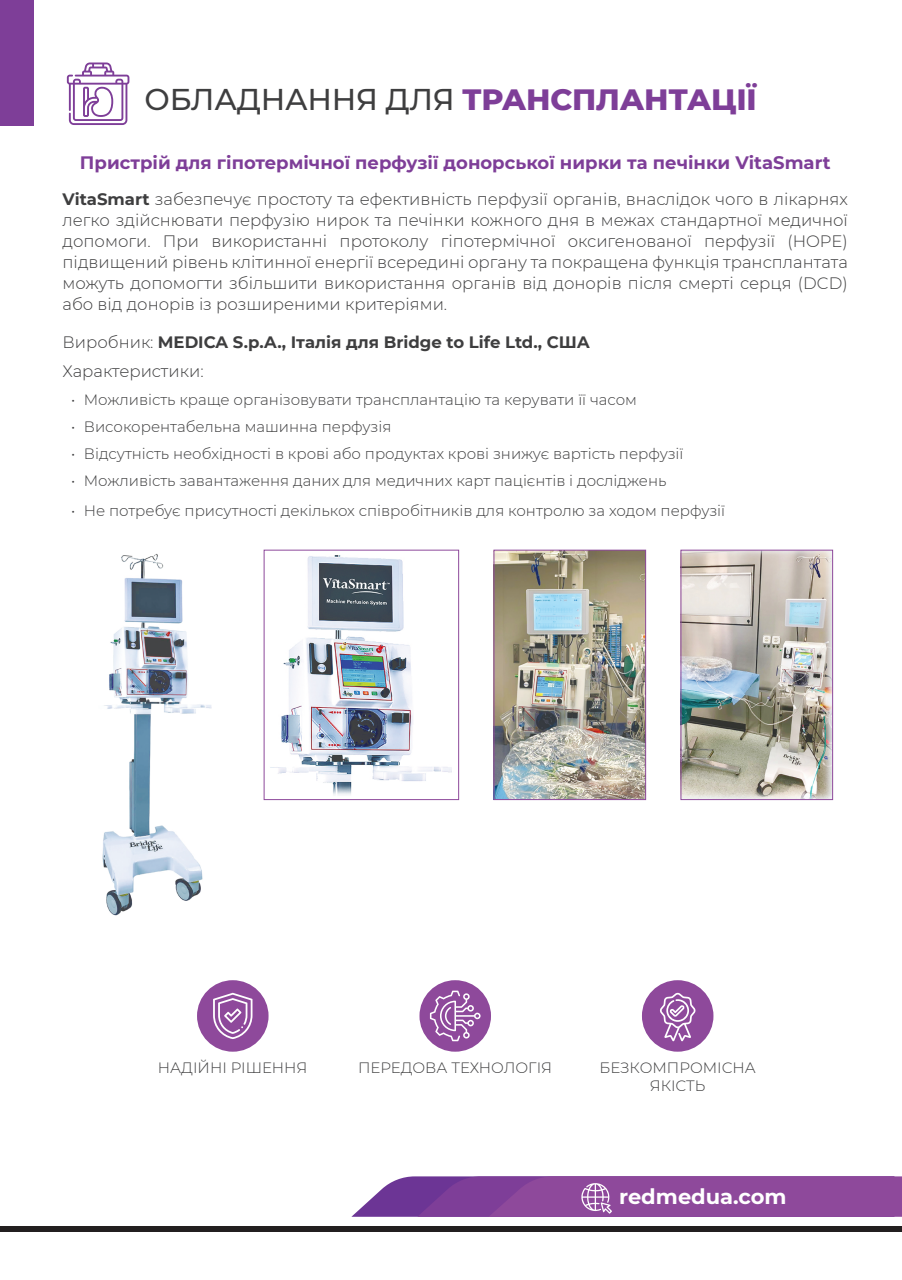
<style>
.page{position:relative;width:902px;height:1280px;background:#fff}
.page>*{position:absolute;margin:0;border:0;box-sizing:border-box;transform-origin:0 0}
.t1{font:800 30px "Montserrat";letter-spacing:-.01em;color:#7e3e98}
.t2{font:700 21px "Montserrat";color:#fff}
.t3{font:700 18px "Montserrat";color:#7e3e98}
.t4{font:300 16.5px/21px "Montserrat";color:#3e3e3f;text-align:justify}
.t5{font:700 16.5px/29.5px "Montserrat";color:#3e3e3f}
.t6{font:300 15px/18px "Montserrat";color:#3e3e3f;text-align:center}
.s1{font-weight:500;color:#3e3e3f}
.s2{font-weight:700}
.s3{font-weight:300}
</style>
<div class="page">
<div style="left:0;top:1227px;width:901px;height:5px;background:#231f20"></div>
<svg style="left:351px;top:1176px;width:550px;height:41px;background:#8e509f"></svg>
<div style="left:0;top:0;width:34px;height:125px;background:#7e3e98"></div>
<svg style="left:67px;top:63px;width:62px;height:62px"></svg>
<img style="left:270px;top:555px;width:182px;height:240px">
<div style="left:264px;top:550px;width:195px;height:250px;border:1px solid #8e499b"></div>
<img style="left:102px;top:554px;width:110px;height:362px">
<img style="left:495px;top:552px;width:149px;height:246px">
<div style="left:493px;top:550px;width:153px;height:250px;border:1px solid #8e499b"></div>
<div style="left:419px;top:980px;width:72px;height:72px;background:#8e499b;border-radius:50%"></div>
<div style="left:197px;top:980px;width:71px;height:72px;background:#8e499b;border-radius:50%"></div>
<svg style="left:213px;top:993px;width:39px;height:46px"></svg>
<img style="left:682px;top:552px;width:148px;height:246px">
<div style="left:680px;top:550px;width:152px;height:250px;border:1px solid #8e499b"></div>
<div style="left:642px;top:980px;width:71px;height:72px;background:#8e499b;border-radius:50%"></div>
<svg style="left:660px;top:992px;width:35px;height:49px"></svg>
<svg style="left:430px;top:991px;width:50px;height:50px"></svg>
<h1 class="t1" style="left:145px;top:78px;width:613px"><span class="s1">ОБЛАДНАННЯ ДЛЯ</span> ТРАНСПЛАНТАЦІЇ</h1>
<p class="t3" style="left:80px;top:150px;width:752px">Пристрій для гіпотермічної перфузії донорської нирки та печінки VitaSmart</p>
<p class="t4" style="left:63px;top:188px;width:786px"><span class="s2">VitaSmart</span> забезпечує простоту та ефективність перфузії органів, внаслідок чого в лікарнях легко здійснювати перфузію нирок та печінки кожного дня в межах стандартної медичної допомоги. При використанні протоколу гіпотермічної оксигенованої перфузії (HOPE) підвищений рівень клітинної енергії всередині органу та покращена функція трансплантата можуть допомогти збільшити використання органів від донорів після смерті серця (DCD) або від донорів із розширеними критеріями.</p>
<p class="t5" style="left:63px;top:326px;width:529px"><span class="s3">Виробник:</span> MEDICA S.p.A., Італія для Bridge to Life Ltd., США<br><span class="s3">Характеристики:</span></p>
<p class="t6" style="left:71px;top:390px;width:567px">• Можливість краще організовувати трансплантацію та керувати її часом</p>
<p class="t6" style="left:71px;top:417px;width:322px">• Високорентабельна машинна перфузія</p>
<p class="t6" style="left:71px;top:444px;width:614px">• Відсутність необхідності в крові або продуктах крові знижує вартість перфузії</p>
<p class="t6" style="left:71px;top:471px;width:597px">• Можливість завантаження даних для медичних карт пацієнтів і досліджень</p>
<p class="t6" style="left:71px;top:501px;width:655px">• Не потребує присутності декількох співробітників для контролю за ходом перфузії</p>
<p class="t6" style="left:158px;top:1058px;width:151px">НАДІЙНІ РІШЕННЯ</p>
<p class="t6" style="left:599px;top:1058px;width:158px">БЕЗКОМПРОМІСНА<br>ЯКІСТЬ</p>
<p class="t6" style="left:358px;top:1058px;width:195px">ПЕРЕДОВА ТЕХНОЛОГІЯ</p>
<p class="t2" style="left:619px;top:1181px;width:169px">redmedua.com</p>
</div>
